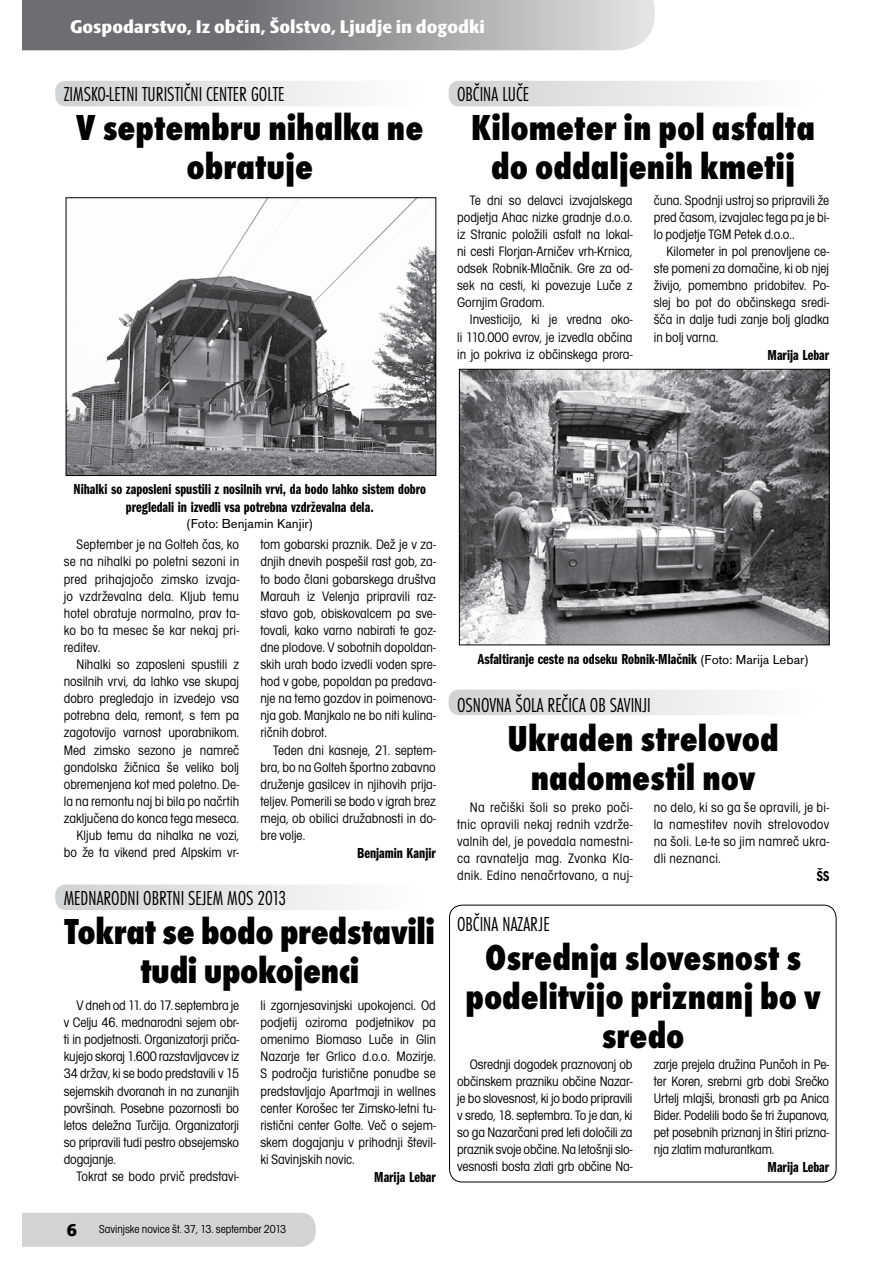
<style>
.page{position:relative;width:893px;height:1263px;background:#fff}
.page>*{position:absolute;margin:0;border:0;box-sizing:border-box;transform-origin:0 0}
.t1{font:37.5px/39px "Futura TEE Extr Bold Cond";color:#000;text-align:center}
.t2{font:21px "Futura TEE Ligh Cond";color:#000}
.t3{font:18px "Skoda Sans Black CE";color:#fff}
.t4{font:15px/18px "Franklin Got Itc TEE Demi Comp";color:#000;text-align:center}
.t5{font:condensed 14.25px/17.1px "Avant Gar Got Itc TEE";color:#000;text-align:justify}
.t6{font:13.5px "Accius TEE";color:#000}
.t7{font:condensed 12px "Avant Gar Got Itc TEE";color:#000}
.s1{font-family:"Skoda Sans";font-weight:900;font-stretch:normal;font-size:18px}
.s2{font-family:"Accius TEE";font-size:13.5px}
</style>
<div class="page">
<svg style="left:22px;top:0;width:633px;height:50px;background:#949597"></svg>
<div style="left:22px;top:1213px;width:294px;height:34px;background:#d1d3d4"></div>
<div style="left:449px;top:905px;width:387px;height:277px;border:1px solid #000;border-radius:13px"></div>
<div style="left:449px;top:81px;width:370px;height:25px;background:linear-gradient(to right,#cfd1d2,#fff);border-radius:10px"></div>
<div style="left:55px;top:884px;width:370px;height:26px;background:linear-gradient(to right,#cfd1d2,#fff);border-radius:10px"></div>
<div style="left:55px;top:81px;width:370px;height:25px;background:linear-gradient(to right,#cfd1d2,#fff);border-radius:10px"></div>
<div style="left:449px;top:690px;width:370px;height:25px;background:linear-gradient(to right,#cfd1d2,#fff);border-radius:10px"></div>
<img style="left:68px;top:200px;width:366px;height:274px">
<div style="left:66px;top:198px;width:370px;height:278px;border:1px solid #000"></div>
<img style="left:461px;top:371px;width:366px;height:272px">
<div style="left:459px;top:369px;width:370px;height:276px;border:1px solid #000"></div>
<p class="t3" style="left:70px;top:16px;width:416px">Gospodarstvo, Iz občin, Šolstvo, Ljudje in dogodki</p>
<h2 class="t2" style="left:64px;top:82px;width:222px">ZIMSKO-LETNI TURISTIČNI CENTER GOLTE</h2>
<h1 class="t1" style="left:76px;top:108px;width:349px">V septembru nihalka ne obratuje</h1>
<h2 class="t2" style="left:457px;top:82px;width:74px">OBČINA LUČE</h2>
<h1 class="t1" style="left:471px;top:108px;width:345px">Kilometer in pol asfalta do oddaljenih kmetij</h1>
<p class="t5" style="left:457px;top:192px;width:177px;text-indent:13px">Te dni so delavci izvajalskega podjetja Ahac nizke gradnje d.o.o. iz Stranic položili asfalt na lokal&shy;ni cesti Florjan-Arničev vrh-Krnica, odsek Robnik-Mlačnik. Gre za od&shy;sek na cesti, ki povezuje Luče z Gornjim Gradom.</p>
<p class="t5" style="left:457px;top:311px;width:177px;text-indent:13px">Investicijo, ki je vredna oko&shy;li 110.000 evrov, je izvedla občina in jo pokriva iz občinskega prora-</p>
<p class="t5" style="left:654px;top:192px;width:177px">čuna. Spodnji ustroj so pripravili že pred časom, izvajalec tega pa je bi&shy;lo podjetje TGM Petek d.o.o..</p>
<p class="t5" style="left:654px;top:243px;width:177px;text-indent:13px">Kilometer in pol prenovljene ce&shy;ste pomeni za domačine, ki ob njej živijo, pomembno pridobitev. Po&shy;slej bo pot do občinskega sredi&shy;šča in dalje tudi zanje bolj gladka in bolj varna.</p>
<p class="t4" style="left:767px;top:346px;width:63px">Marija Lebar</p>
<p class="t4" style="left:74px;top:480px;width:354px">Nihalki so zaposleni spustili z nosilnih vrvi, da bodo lahko sistem dobro pregledali in izvedli vsa potrebna vzdrževalna dela.</p>
<p class="t6" style="left:187px;top:516px;width:127px">(Foto: Benjamin Kanjir)</p>
<p class="t5" style="left:64px;top:536px;width:177px;text-indent:13px">September je na Golteh čas, ko se na nihalki po poletni sezoni in pred prihajajočo zimsko izvaja&shy;jo vzdrževalna dela. Kljub temu hotel obratuje normalno, prav ta&shy;ko bo ta mesec še kar nekaj pri&shy;reditev.</p>
<p class="t5" style="left:64px;top:656px;width:177px;text-align:right">Nihalki so zaposleni spustili z nosilnih vrvi, da lahko vse skupaj dobro pregledajo in izvedejo vsa potrebna dela, remont, s tem pa zagotovijo varnost uporabnikom.<br>Med zimsko sezono je namreč gondolska žičnica še veliko bolj obremenjena kot med poletno. De&shy;la na remontu naj bi bila po načrtih zaključena do konca tega meseca.<br>Kljub temu da nihalka ne vozi, bo že ta vikend pred Alpskim vr-</p>
<p class="t5" style="left:260px;top:536px;width:177px">tom gobarski praznik. Dež je v za&shy;dnjih dnevih pospešil rast gob, za&shy;to bodo člani gobarskega društva Marauh iz Velenja pripravili raz&shy;stavo gob, obiskovalcem pa sve&shy;tovali, kako varno nabirati te goz&shy;dne plodove. V sobotnih dopoldan&shy;skih urah bodo izvedli voden spre&shy;hod v gobe, popoldan pa predava&shy;nje na temo gozdov in poimenova&shy;nja gob. Manjkalo ne bo niti kulina&shy;ričnih dobrot.</p>
<p class="t5" style="left:260px;top:741px;width:177px;text-indent:13px">Teden dni kasneje, 21. septem&shy;bra, bo na Golteh športno zabavno druženje gasilcev in njihovih prija&shy;teljev. Pomerili se bodo v igrah brez meja, ob obilici družabnosti in do&shy;bre volje.</p>
<p class="t4" style="left:357px;top:844px;width:80px">Benjamin Kanjir</p>
<h2 class="t2" style="left:64px;top:886px;width:224px">MEDNARODNI OBRTNI SEJEM MOS 2013</h2>
<h1 class="t1" style="left:65px;top:913px;width:372px">Tokrat se bodo predstavili tudi upokojenci</h1>
<p class="t5" style="left:64px;top:997px;width:177px;text-indent:13px">V dneh od 11. do 17. septembra je v Celju 46. mednarodni sejem obr&shy;ti in podjetnosti. Organizatorji priča&shy;kujejo skoraj 1.600 razstavljavcev iz 34 držav, ki se bodo predstavili v 15 sejemskih dvoranah in na zunanjih površinah. Posebne pozornosti bo letos deležna Turčija. Organizatorji so pripravili tudi pestro obsejemsko dogajanje.</p>
<p class="t5" style="left:77px;top:1168px;width:164px">Tokrat se bodo prvič predstavi-</p>
<p class="t5" style="left:260px;top:997px;width:177px">li zgornjesavinjski upokojenci. Od podjetij oziroma podjetnikov pa omenimo Biomaso Luče in Glin Nazarje ter Grlico d.o.o. Mozirje.<br>S področja turistične ponudbe se predstavljajo Apartmaji in wellnes center Korošec ter Zimsko-letni tu&shy;ristični center Golte. Več o sejem&shy;skem dogajanju v prihodnji števil&shy;ki Savinjskih novic.</p>
<p class="t4" style="left:374px;top:1168px;width:63px">Marija Lebar</p>
<p class="t7" style="left:67px;top:1222px;width:221px"><span class="s1">6</span> Savinjske novice št. 37, 13. september 2013</p>
<p class="t4" style="left:478px;top:650px;width:332px">Asfaltiranje ceste na odseku Robnik-Mlačnik <span class="s2">(Foto: Marija Lebar)</span></p>
<h2 class="t2" style="left:457px;top:692px;width:195px">OSNOVNA ŠOLA REČICA OB SAVINJI</h2>
<h1 class="t1" style="left:508px;top:719px;width:273px">Ukraden strelovod nadomestil nov</h1>
<p class="t5" style="left:457px;top:799px;width:177px;text-indent:13px">Na rečiški šoli so preko poči&shy;tnic opravili nekaj rednih vzdrže&shy;valnih del, je povedala namestni&shy;ca ravnatelja mag. Zvonka Kla&shy;dnik. Edino nenačrtovano, a nuj-</p>
<p class="t5" style="left:654px;top:799px;width:177px">no delo, ki so ga še opravili, je bi&shy;la namestitev novih strelovodov na šoli. Le-te so jim namreč ukra&shy;dli neznanci.</p>
<p class="t4" style="left:817px;top:867px;width:14px">ŠS</p>
<h2 class="t2" style="left:457px;top:912px;width:94px">OBČINA NAZARJE</h2>
<h1 class="t1" style="left:465px;top:938px;width:357px">Osrednja slovesnost s podelitvijo priznanj bo v sredo</h1>
<p class="t5" style="left:457px;top:1055px;width:177px;text-indent:13px">Osrednji dogodek praznovanj ob občinskem prazniku občine Nazar&shy;je bo slovesnost, ki jo bodo pripravili v sredo, 18. septembra. To je dan, ki so ga Nazarčani pred leti določili za praznik svoje občine. Na letošnji slo&shy;vesnosti bosta zlati grb občine Na-</p>
<p class="t5" style="left:654px;top:1055px;width:177px">zarje prejela družina Punčoh in Pe&shy;ter Koren, srebrni grb dobi Srečko Urtelj mlajši, bronasti grb pa Anica Bider. Podelili bodo še tri županova, pet posebnih priznanj in štiri prizna&shy;nja zlatim maturantkam.</p>
<p class="t4" style="left:767px;top:1158px;width:63px">Marija Lebar</p>
</div>
